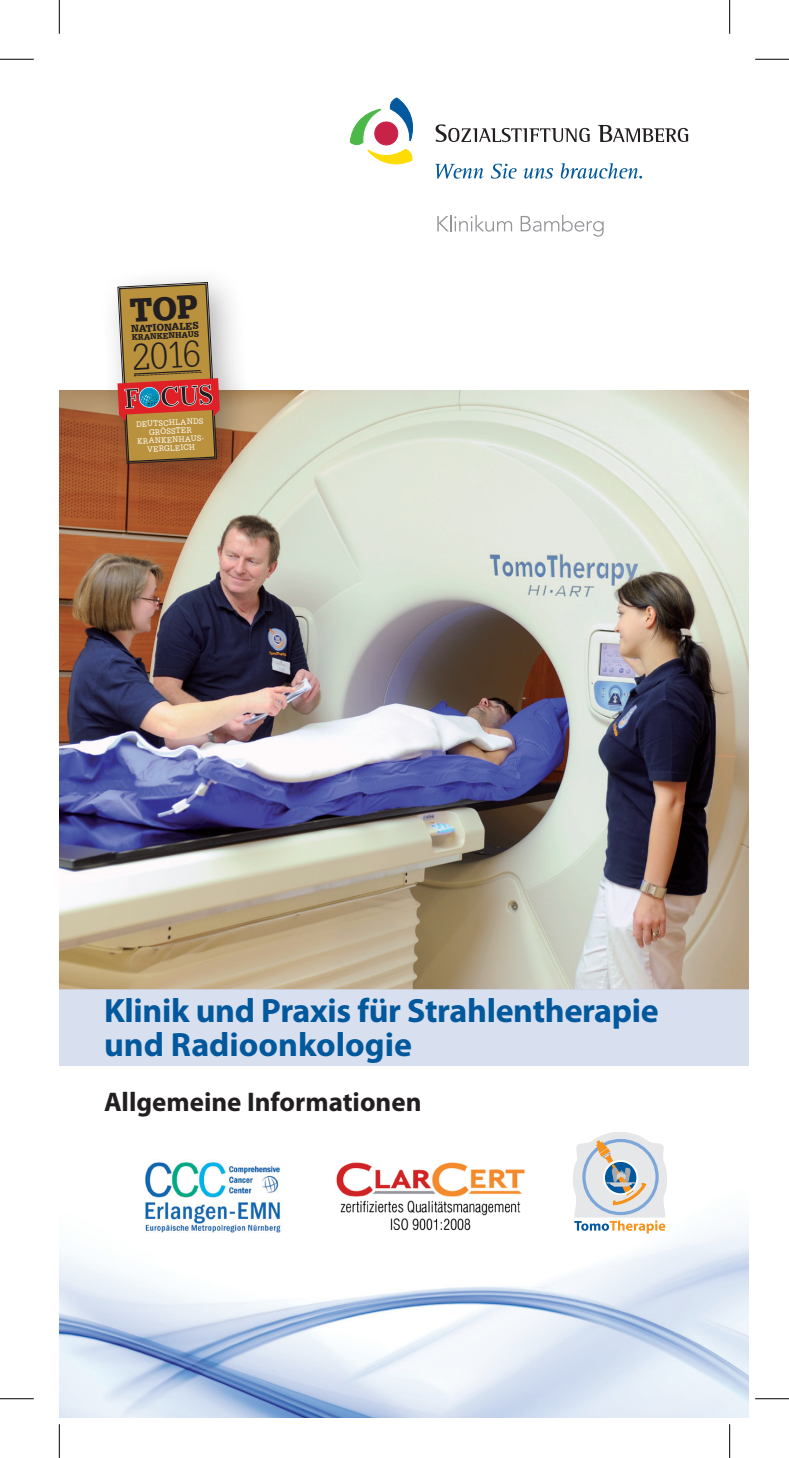
<style>
.page{position:relative;width:789px;height:1458px;background:#fff}
.page>*{position:absolute;margin:0;border:0;box-sizing:border-box;transform-origin:0 0}
.t1{font:300 36px "Glypha LT";color:#231f20}
.t2{font:700 33.75px/33.8px "Myriad Pro";letter-spacing:-.01em;color:#01589c}
.t3{font:700 27px "Myriad Pro";color:#231f20}
.t4{font:900 9.67px "Glypha LT";color:#231f20}
.t5{font:900 8.1px "Glypha LT";color:#231f20}
.t6{font:7.65px/8.5px "Glypha LT";color:#fff;text-align:center}
</style>
<div class="page">
<img style="left:59px;top:1224px;width:689px;height:194px">
<img style="left:59px;top:390px;width:689px;height:599px">
<svg style="left:435px;top:124px;width:154px;height:18px"></svg>
<svg style="left:597px;top:125px;width:90px;height:17px"></svg>
<svg style="left:435px;top:164px;width:48px;height:15px"></svg>
<svg style="left:491px;top:164px;width:25px;height:15px"></svg>
<svg style="left:523px;top:168px;width:30px;height:11px"></svg>
<svg style="left:560px;top:163px;width:81px;height:16px"></svg>
<svg style="left:437px;top:215px;width:75px;height:17px"></svg>
<svg style="left:520px;top:215px;width:83px;height:22px"></svg>
<svg style="left:349px;top:98px;width:64px;height:67px"></svg>
<div style="left:99px;top:264px;width:157px;height:235px;background:#231f20;opacity:.35"></div>
<div style="left:59px;top:989px;width:689px;height:77px;background:#d8dfef"></div>
<img style="left:330px;top:1162px;width:212px;height:68px">
<svg style="left:568px;top:1132px;width:103px;height:104px"></svg>
<img style="left:135px;top:1162px;width:156px;height:73px">
<hr style="left:0;top:59px;width:34px;height:1px;background:#000">
<hr style="left:754px;top:59px;width:34px;height:1px;background:#000">
<hr style="left:0;top:1398px;width:34px;height:1px;background:#000">
<hr style="left:754px;top:1398px;width:34px;height:1px;background:#000">
<hr style="left:59px;top:0;width:1px;height:34px;background:#000">
<hr style="left:59px;top:1424px;width:1px;height:34px;background:#000">
<hr style="left:729px;top:0;width:1px;height:34px;background:#000">
<hr style="left:729px;top:1424px;width:1px;height:34px;background:#000">
<svg style="left:117px;top:280px;width:103px;height:184px;background:#b2814b"></svg>
<p class="t4" style="left:131px;top:323px;width:69px;rotate:-3deg">NATIONALES</p>
<p class="t5" style="left:132px;top:333px;width:68px;rotate:-3deg">KRANKENHAUS</p>
<p class="t1" style="left:131px;top:337px;width:70px;rotate:-3deg">2016</p>
<p class="t6" style="left:136px;top:420px;width:70px;rotate:-3deg">DEUTSCHLANDS<br>GRÖSSTER<br>KRANKENHAUS-<br>VERGLEICH</p>
<p class="t2" style="left:104px;top:993px;width:556px">Klinik und Praxis für Strahlentherapie und Radioonkologie</p>
<p class="t3" style="left:104px;top:1084px;width:319px">Allgemeine Informationen</p>
</div>
